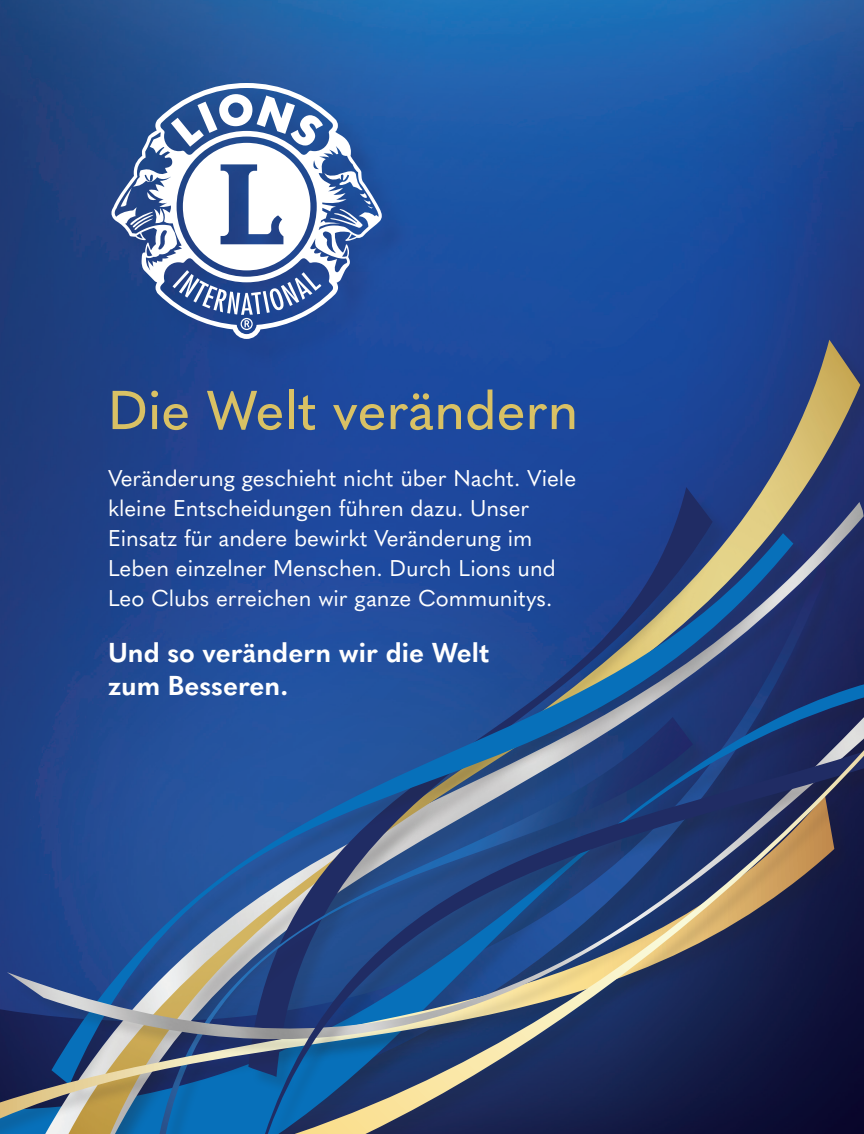
<style>
.page{position:relative;width:864px;height:1134px;background:#fff}
.page>*{position:absolute;margin:0;border:0;box-sizing:border-box;transform-origin:0 0}
.t1{font:500 54px "Quasimoda";color:#d9c164}
.Body{font:700 27px/33px "Quasimoda";color:#fff}
.Body-2{font:22.5px/30px "Quasimoda";color:#fff}
</style>
<div class="page">
<img style="left:0;top:0;width:864px;height:308px">
<div style="left:116px;top:87px;width:296px;height:282px;background:#202c64;opacity:.35"></div>
<svg style="left:111px;top:83px;width:271px;height:225px"></svg>
<div style="left:0;top:308px;width:864px;height:826px;background:#231f20;opacity:.15"></div>
<svg style="left:295px;top:750px;width:569px;height:384px;background:#344971"></svg>
<p class="t1" style="left:108px;top:369px;width:472px">Die Welt verändern</p>
<p class="Body-2" style="left:108px;top:462px;width:470px">Veränderung geschieht nicht über Nacht. Viele kleine Entscheidungen führen dazu. Unser Einsatz für andere bewirkt Veränderung im Leben einzelner Menschen. Durch Lions und Leo Clubs erreichen wir ganze Communitys.</p>
<p class="Body" style="left:108px;top:634px;width:383px">Und so verändern wir die Welt zum Besseren.</p>
</div>
